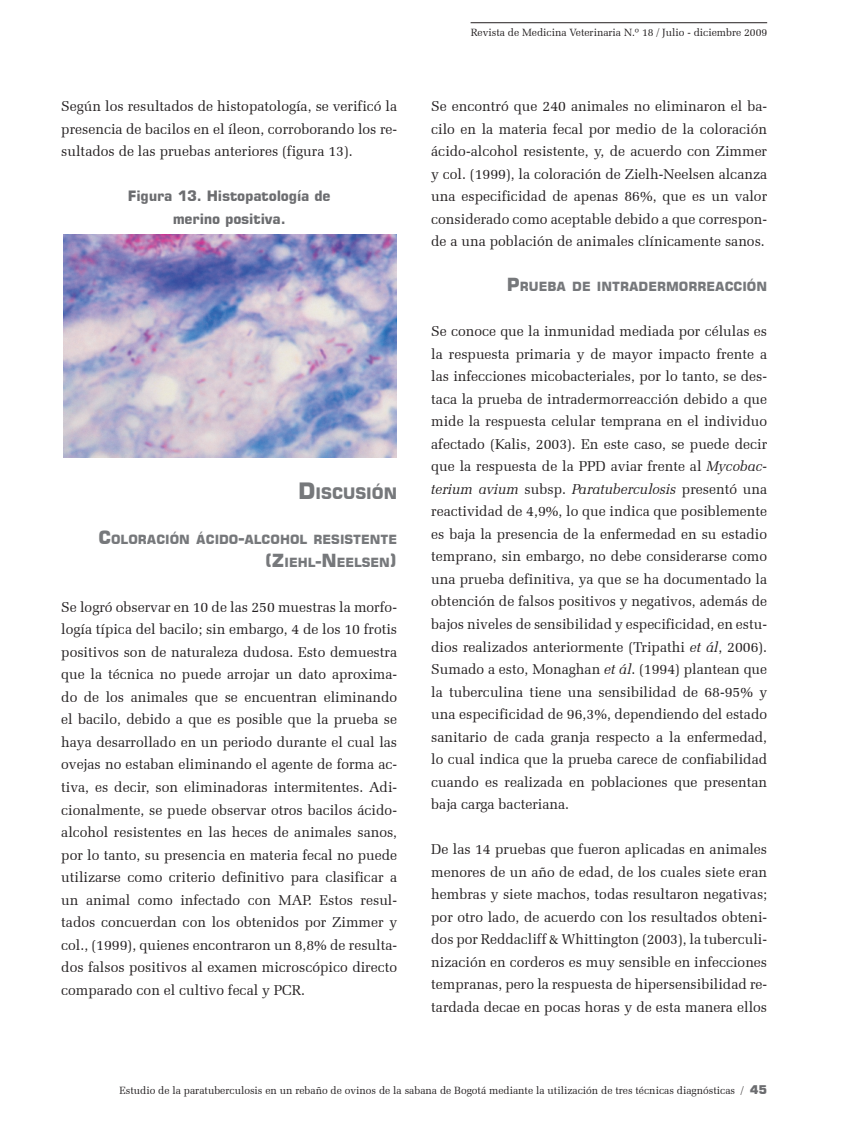
<style>
.page{position:relative;width:845px;height:1130px;background:#fff}
.page>*{position:absolute;margin:0;border:0;box-sizing:border-box;transform-origin:0 0}
.t1{font:700 15.75px "Square 721 BT";color:#76787b}
.t2{font:14.25px/22.5px "Zapf Elliptical 711 BT";color:#231f20;text-align:justify}
.t3{font:700 14.25px/22.5px "Square 721 BT";letter-spacing:-.01em;color:#6c6d70;text-align:center}
.t4{font:700 12.6px/22.5px "Square 721 BT";color:#76787b;text-align:right}
.t5{font:10.5px "Zapf Elliptical 711 BT";color:#231f20}
.s1{font-size:22.5px}
.s2{font-size:18px}
.s3{font-style:italic}
.s4{font-family:"Square 721 Blk Normal";font-size:12px;color:#6c6d70}
</style>
<div class="page">
<hr style="left:470px;top:22px;width:297px;height:1px;background:#231f20">
<img style="left:64px;top:234px;width:332px;height:223px">
<p class="t2" style="left:61px;top:95px;width:337px">Según los resultados de histopatología, se verificó la presencia de bacilos en el íleon, corroborando los re&shy;sultados de las pruebas anteriores (figura 13).</p>
<p class="t3" style="left:128px;top:185px;width:204px">Figura 13. Histopatología de merino positiva.</p>
<p class="t1" style="left:298px;top:484px;width:101px"><span class="s1">D</span> ISCUSIÓN</p>
<p class="t4" style="left:98px;top:528px;width:300px"><span class="s2">C</span>OLORACIÓN ÁCIDO<span class="s2">-</span>ALCOHOL RESISTENTE <span class="s2">(Z</span>IEHL<span class="s2">-N</span> EELSEN<span class="s2">)</span></p>
<p class="t2" style="left:61px;top:595px;width:337px">Se logró observar en 10 de las 250 muestras la morfo&shy;logía típica del bacilo; sin embargo, 4 de los 10 frotis positivos son de naturaleza dudosa. Esto demuestra que la técnica no puede arrojar un dato aproxima&shy;do de los animales que se encuentran eliminando el bacilo, debido a que es posible que la prueba se haya desarrollado en un periodo durante el cual las ovejas no estaban eliminando el agente de forma ac&shy;tiva, es decir, son eliminadoras intermitentes. Adi&shy;cionalmente, se puede observar otros bacilos ácido&shy;alcohol resistentes en las heces de animales sanos, por lo tanto, su presencia en materia fecal no puede utilizarse como criterio definitivo para clasificar a un animal como infectado con MAP. Estos resul&shy;tados concuerdan con los obtenidos por Zimmer y col., (1999), quienes encontraron un 8,8% de resulta&shy;dos falsos positivos al examen microscópico directo comparado con el cultivo fecal y PCR.</p>
<p class="t5" style="left:470px;top:26px;width:298px">Revista de Medicina Veterinaria N.º 18 / Julio - diciembre 2009</p>
<p class="t2" style="left:431px;top:95px;width:337px">Se encontró que 240 animales no eliminaron el ba&shy;cilo en la materia fecal por medio de la coloración ácido-alcohol resistente, y, de acuerdo con Zimmer y col. (1999), la coloración de Zielh-Neelsen alcanza una especificidad de apenas 86%, que es un valor considerado como aceptable debido a que correspon&shy;de a una población de animales clínicamente sanos.</p>
<p class="t4" style="left:507px;top:275px;width:262px"><span class="s2">P</span>RUEBA DE INTRADERMORREACCIÓN</p>
<p class="t2" style="left:431px;top:320px;width:337px">Se conoce que la inmunidad mediada por células es la respuesta primaria y de mayor impacto frente a las infecciones micobacteriales, por lo tanto, se des&shy;taca la prueba de intradermorreacción debido a que mide la respuesta celular temprana en el individuo afectado (Kalis, 2003). En este caso, se puede decir que la respuesta de la PPD aviar frente al <span class="s3">Mycobac&shy;terium avium</span> subsp. <span class="s3">Paratuberculosis</span> presentó una reactividad de 4,9%, lo que indica que posiblemente es baja la presencia de la enfermedad en su estadio temprano, sin embargo, no debe considerarse como una prueba definitiva, ya que se ha documentado la obtención de falsos positivos y negativos, además de bajos niveles de sensibilidad y especificidad, en estu&shy;dios realizados anteriormente (Tripathi <span class="s3">et ál</span>, 2006).<br>Sumado a esto, Monaghan <span class="s3">et ál</span>. (1994) plantean que la tuberculina tiene una sensibilidad de 68-95% y una especificidad de 96,3%, dependiendo del estado sanitario de cada granja respecto a la enfermedad, lo cual indica que la prueba carece de confiabilidad cuando es realizada en poblaciones que presentan baja carga bacteriana.</p>
<p class="t2" style="left:431px;top:837px;width:337px">De las 14 pruebas que fueron aplicadas en animales menores de un año de edad, de los cuales siete eran hembras y siete machos, todas resultaron negativas; por otro lado, de acuerdo con los resultados obteni&shy;dos por Reddacliff &amp; Whittington (2003), la tuberculi&shy;nización en corderos es muy sensible en infecciones tempranas, pero la respuesta de hipersensibilidad re&shy;tardada decae en pocas horas y de esta manera ellos</p>
<p class="t5" style="left:119px;top:1083px;width:649px">Estudio de la paratuberculosis en un rebaño de ovinos de la sabana de Bogotá mediante la utilización de tres técnicas diagnósticas / <span class="s4">45</span></p>
</div>
